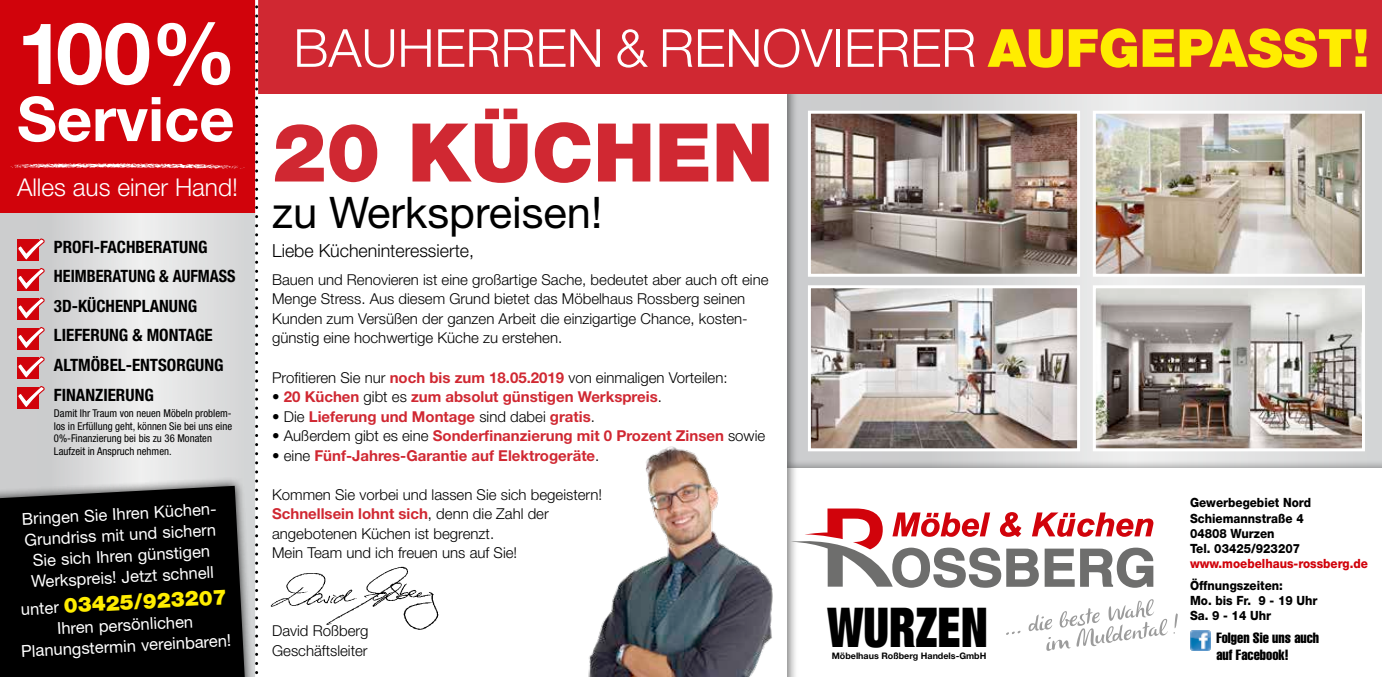
<style>
.page{position:relative;width:1382px;height:677px;background:#fff}
.page>*{position:absolute;margin:0;border:0;box-sizing:border-box;transform-origin:0 0}
.t1{font:700 85.5px "Helvetica Neue LT";color:#fff}
.t2{font:900 81px "Helvetica Neue LT";color:#d02832}
.t3{font:700 61.5px "Helvetica Neue LT";color:#fff}
.t4{font:900 expanded 54.9px "Helvetica Neue LT";color:#000;scale:.84 1}
.t5{font:300 52.5px "Helvetica Neue LT";color:#fff}
.t6{font:43.5px "Helvetica Neue LT";color:#000}
.t7{font:300 24.45px "Helvetica Neue LT";color:#fff}
.t8{font:900 21px "Helvetica Neue LT";color:#ffed00}
.t9{font:300 18px "Helvetica Neue LT";color:#000}
.t10{font:700 condensed 16.95px/29.5px "Helvetica Neue LT";color:#000}
.t11{font:16.5px/21px "Helvetica Neue LT";color:#fff;text-align:center}
.t12{font:300 15px/19.5px "Helvetica Neue LT";color:#000}
.t13{font:700 15px "Helvetica Neue LT";color:#d02832}
.t14{font:extra-condensed 14.55px "Helvetica LT";color:#000}
.t15{font:800 12.75px/15.3px "Helvetica Neue LT";color:#000;scale:.92 1}
.t16{font:800 12.75px "Helvetica Neue LT";color:#d1030b;scale:.92 1}
.t17{font:condensed 10.65px/12.5px "Helvetica Neue LT";color:#000}
.t18{font:700 9px "Helvetica Neue LT";color:#000}
.s1{font-weight:400;font-size:16.5px;color:#fff}
.s2{font-weight:900;color:#ffed00}
.s3{font-weight:700;color:#d02832}
.s4{font-weight:300;color:#000}
</style>
<div class="page">
<svg style="left:799px;top:94px;width:583px;height:365px;background:#dadbdc"></svg>
<div style="left:778px;top:459px;width:604px;height:217px;background:#000;opacity:.5"></div>
<div style="left:787px;top:468px;width:595px;height:208px;background:#fff"></div>
<svg style="left:0;top:213px;width:255px;height:263px;background:#dcdddd"></svg>
<div style="left:0;top:0;width:255px;height:213px;background:#d1030b"></div>
<svg style="left:17px;top:237px;width:29px;height:173px;background:#d57478"></svg>
<svg style="left:10px;top:163px;width:235px;height:6px"></svg>
<div style="left:255px;top:0;width:1127px;height:94px;background:#d02832"></div>
<svg style="left:255px;top:0;width:3px;height:675px"></svg>
<img style="left:812px;top:115px;width:264px;height:157px">
<div style="left:808px;top:111px;width:272px;height:165px;border:3px solid #fff"></div>
<img style="left:1097px;top:115px;width:264px;height:157px">
<div style="left:1093px;top:111px;width:272px;height:165px;border:3px solid #fff"></div>
<img style="left:812px;top:289px;width:264px;height:158px">
<div style="left:808px;top:285px;width:272px;height:166px;border:3px solid #fff"></div>
<img style="left:1097px;top:289px;width:264px;height:158px">
<div style="left:1093px;top:285px;width:272px;height:166px;border:3px solid #fff"></div>
<div style="left:0;top:476px;width:255px;height:200px;background:#000;opacity:.8"></div>
<div style="left:0;top:485px;width:245px;height:191px;background:#000"></div>
<img style="left:1190px;top:630px;width:20px;height:20px">
<svg style="left:791px;top:508px;width:362px;height:79px"></svg>
<svg style="left:1006px;top:599px;width:172px;height:51px"></svg>
<img style="left:588px;top:446px;width:199px;height:230px">
<img style="left:270px;top:566px;width:169px;height:64px">
<h1 class="t1" style="left:17px;top:1px;width:221px">100%</h1>
<h3 class="t3" style="left:17px;top:81px;width:219px">Service</h3>
<h3 class="t7" style="left:17px;top:172px;width:223px">Alles aus einer Hand!</h3>
<p class="t10" style="left:54px;top:231px;width:183px">PROFI-FACHBERATUNG<br>HEIMBERATUNG &amp; AUFMASS<br>3D-KÜCHENPLANUNG<br>LIEFERUNG &amp; MONTAGE<br>ALTMÖBEL-ENTSORGUNG<br>FINANZIERUNG</p>
<p class="t17" style="left:54px;top:407px;width:180px">Damit Ihr Traum von neuen Möbeln problem&shy;los in Erfüllung geht, können Sie bei uns eine 0%-Finanzierung bei bis zu 36 Monaten Laufzeit in Anspruch nehmen.</p>
<p class="t11" style="left:21px;top:507px;width:198px;rotate:-3deg">Bringen Sie Ihren Küchen-<br>Grundriss mit und sichern<br>Sie sich Ihren günstigen<br>Werkspreis! Jetzt schnell</p>
<h3 class="t8" style="left:20px;top:594px;width:208px;rotate:-3deg"><span class="s1">unter</span> 03425/923207</h3>
<p class="t11" style="left:20px;top:619px;width:212px;rotate:-3deg">Ihren persönlichen<br>Planungstermin vereinbaren!</p>
<h3 class="t5" style="left:293px;top:16px;width:1077px">BAUHERREN &amp; RENOVIERER <span class="s2">AUFGEPASST!</span></h3>
<h2 class="t2" style="left:272px;top:104px;width:503px">20 KÜCHEN</h2>
<h3 class="t6" style="left:272px;top:186px;width:332px">zu Werkspreisen!</h3>
<p class="t9" style="left:272px;top:239px;width:204px">Liebe Kücheninteressierte,</p>
<p class="t12" style="left:272px;top:269px;width:498px">Bauen und Renovieren ist eine großartige Sache, bedeutet aber auch oft eine Menge Stress. Aus diesem Grund bietet das Möbelhaus Rossberg seinen Kunden zum Versüßen der ganzen Arbeit die einzigartige Chance, kosten&shy;günstig eine hochwertige Küche zu erstehen.</p>
<p class="t12" style="left:272px;top:367px;width:457px">Profitieren Sie nur <span class="s3">noch bis zum 18.05.2019</span> von einmaligen Vorteilen:</p>
<p class="t13" style="left:272px;top:387px;width:391px"><span class="s4">•</span> 20 Küchen <span class="s4">gibt es</span> zum absolut günstigen Werkspreis<span class="s4">.</span></p>
<p class="t13" style="left:272px;top:406px;width:324px"><span class="s4">• Die</span> Lieferung und Montage <span class="s4">sind dabei</span> gratis<span class="s4">.</span></p>
<p class="t13" style="left:272px;top:426px;width:495px"><span class="s4">• Außerdem gibt es eine</span> Sonderfinanzierung mit 0 Prozent Zinsen <span class="s4">sowie</span></p>
<p class="t13" style="left:272px;top:445px;width:329px"><span class="s4">• eine</span> Fünf-Jahres-Garantie auf Elektrogeräte<span class="s4">.</span></p>
<p class="t12" style="left:272px;top:484px;width:332px">Kommen Sie vorbei und lassen Sie sich begeistern!<br><span class="s3">Schnellsein lohnt sich</span>, denn die Zahl der angebotenen Küchen ist begrenzt.<br>Mein Team und ich freuen uns auf Sie!</p>
<p class="t12" style="left:272px;top:620px;width:98px">David Roßberg<br>Geschäftsleiter</p>
<p class="t15" style="left:1190px;top:494px;width:133px">Gewerbegebiet Nord<br>Schiemannstraße 4<br>04808 Wurzen<br>Tel. 03425/923207</p>
<p class="t16" style="left:1190px;top:555px;width:195px">www.moebelhaus-rossberg.de</p>
<p class="t15" style="left:1190px;top:577px;width:140px">Öffnungszeiten:<br>Mo. bis Fr. 9 - 19 Uhr<br>Sa. 9 - 14 Uhr</p>
<p class="t14" style="left:1216px;top:627px;width:104px">Folgen Sie uns auch</p>
<h3 class="t4" style="left:828px;top:592px;width:192px">WURZEN</h3>
<p class="t18" style="left:832px;top:649px;width:156px">Möbelhaus Roßberg Handels-GmbH</p>
<p class="t14" style="left:1216px;top:645px;width:74px">auf Facebook!</p>
</div>
